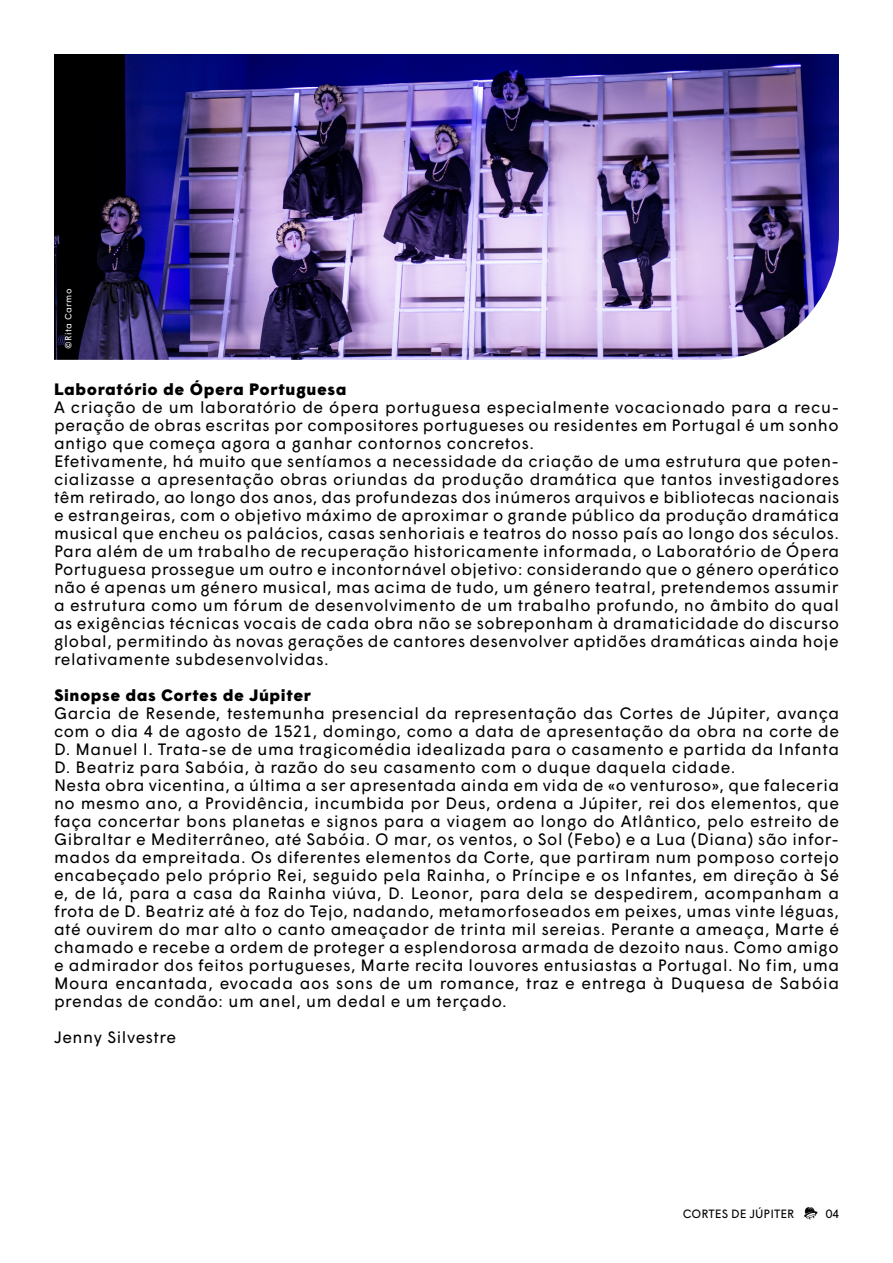
<style>
.page{position:relative;width:893px;height:1263px;background:#fff}
.page>*{position:absolute;margin:0;border:0;box-sizing:border-box;transform-origin:0 0}
.t1{font:16.5px/18px "Wigrum";letter-spacing:.035em;color:#000}
.t2{font:900 16.5px "Wigrum";letter-spacing:.035em;color:#000}
.t3{font:12px "Wigrum";color:#000}
.t4{font:9px "Wigrum";letter-spacing:.045em;color:#fff}
</style>
<div class="page">
<img style="left:54px;top:54px;width:785px;height:306px">
<img style="left:804px;top:1206px;width:14px;height:14px">
<p class="t4" style="left:61px;top:349px;width:62px;rotate:-90deg">©Rita Carmo</p>
<p class="t2" style="left:54px;top:377px;width:294px">Laboratório de Ópera Portuguesa</p>
<p class="t1" style="left:54px;top:397px;width:787px">A criação de um laboratório de ópera portuguesa especialmente vocacionado para a recu&shy;peração de obras escritas por compositores portugueses ou residentes em Portugal é um sonho antigo que começa agora a ganhar contornos concretos.<br>Efetivamente, há muito que sentíamos a necessidade da criação de uma estrutura que poten&shy;cializasse a apresentação obras oriundas da produção dramática que tantos investigadores têm retirado, ao longo dos anos, das profundezas dos inúmeros arquivos e bibliotecas nacionais e estrangeiras, com o objetivo máximo de aproximar o grande público da produção dramática musical que encheu os palácios, casas senhoriais e teatros do nosso país ao longo dos séculos.<br>Para além de um trabalho de recuperação historicamente informada, o Laboratório de Ópera Portuguesa prossegue um outro e incontornável objetivo: considerando que o género operático não é apenas um género musical, mas acima de tudo, um género teatral, pretendemos assumir a estrutura como um fórum de desenvolvimento de um trabalho profundo, no âmbito do qual as exigências técnicas vocais de cada obra não se sobreponham à dramaticidade do discurso global, permitindo às novas gerações de cantores desenvolver aptidões dramáticas ainda hoje relativamente subdesenvolvidas.</p>
<p class="t2" style="left:54px;top:683px;width:259px">Sinopse das Cortes de Júpiter</p>
<p class="t1" style="left:54px;top:703px;width:787px">Garcia de Resende, testemunha presencial da representação das Cortes de Júpiter, avança com o dia 4 de agosto de 1521, domingo, como a data de apresentação da obra na corte de D. Manuel I. Trata-se de uma tragicomédia idealizada para o casamento e partida da Infanta D. Beatriz para Sabóia, à razão do seu casamento com o duque daquela cidade.<br>Nesta obra vicentina, a última a ser apresentada ainda em vida de «o venturoso», que faleceria no mesmo ano, a Providência, incumbida por Deus, ordena a Júpiter, rei dos elementos, que faça concertar bons planetas e signos para a viagem ao longo do Atlântico, pelo estreito de Gibraltar e Mediterrâneo, até Sabóia. O mar, os ventos, o Sol (Febo) e a Lua (Diana) são infor&shy;mados da empreitada. Os diferentes elementos da Corte, que partiram num pomposo cortejo encabeçado pelo próprio Rei, seguido pela Rainha, o Príncipe e os Infantes, em direção à Sé e, de lá, para a casa da Rainha viúva, D. Leonor, para dela se despedirem, acompanham a frota de D. Beatriz até à foz do Tejo, nadando, metamorfoseados em peixes, umas vinte léguas, até ouvirem do mar alto o canto ameaçador de trinta mil sereias. Perante a ameaça, Marte é chamado e recebe a ordem de proteger a esplendorosa armada de dezoito naus. Como amigo e admirador dos feitos portugueses, Marte recita louvores entusiastas a Portugal. No fim, uma Moura encantada, evocada aos sons de um romance, traz e entrega à Duquesa de Sabóia prendas de condão: um anel, um dedal e um terçado.</p>
<p class="t1" style="left:54px;top:1027px;width:123px">Jenny Silvestre</p>
<p class="t3" style="left:683px;top:1204px;width:113px">CORTES DE JÚPITER</p>
<p class="t3" style="left:826px;top:1204px;width:15px">04</p>
</div>
